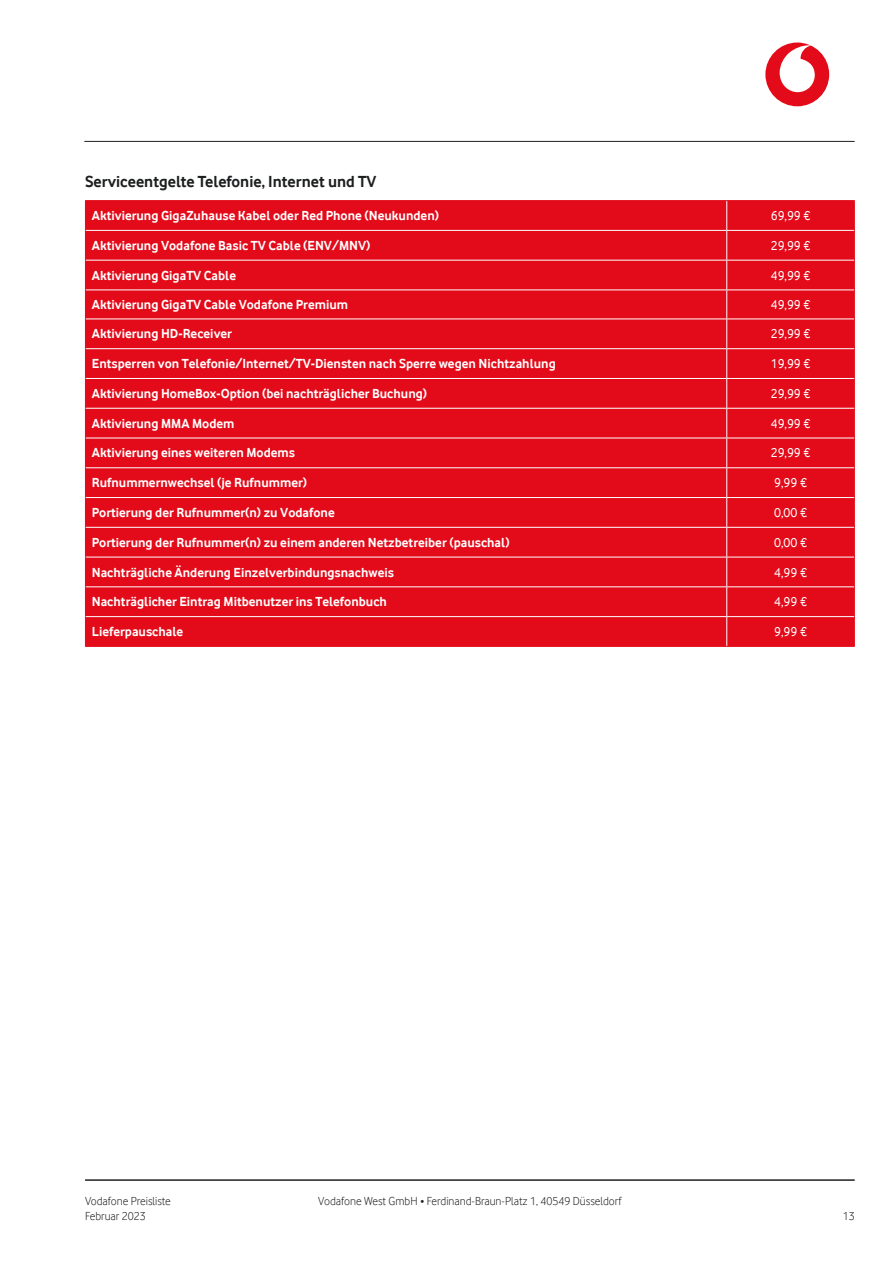
<style>
.page{position:relative;width:893px;height:1263px;background:#fff}
.page>*{position:absolute;margin:0;border:0;box-sizing:border-box;transform-origin:0 0}
.t1{font:700 16.5px "Vodafone Rg";color:#1d1e1f}
.t2{font:700 13.5px "Vodafone Rg";color:#fff}
.t3{font:13.5px "Vodafone Rg";color:#fff}
.t4{font:12px/15px "Vodafone Lt Regular 2";color:#1d1e1f}
.t5{font:12px "Vodafone Lt";color:#1d1e1f}
</style>
<div class="page">
<hr style="left:85px;top:141px;width:769px;height:1px;background:#1d1e1f">
<div style="left:765px;top:43px;width:64px;height:63px;background:#e30a19;border-radius:50%"></div>
<svg style="left:780px;top:45px;width:35px;height:47px"></svg>
<div style="left:86px;top:201px;width:768px;height:445px;background:#e30a19"></div>
<svg style="left:726px;top:201px;width:1px;height:59px"></svg>
<hr style="left:726px;top:260px;width:1px;height:30px;background:#fff">
<hr style="left:85px;top:200px;width:642px;height:1px;background:#e30a19">
<svg style="left:85px;top:201px;width:1px;height:29px"></svg>
<hr style="left:727px;top:200px;width:128px;height:1px;background:#e30a19">
<svg style="left:854px;top:201px;width:1px;height:29px"></svg>
<hr style="left:85px;top:230px;width:1px;height:30px;background:#e30a19">
<hr style="left:854px;top:230px;width:1px;height:30px;background:#e30a19">
<hr style="left:85px;top:260px;width:1px;height:30px;background:#e30a19">
<hr style="left:854px;top:260px;width:1px;height:30px;background:#e30a19">
<svg style="left:85px;top:290px;width:1px;height:29px"></svg>
<svg style="left:854px;top:290px;width:1px;height:29px"></svg>
<hr style="left:85px;top:319px;width:1px;height:30px;background:#e30a19">
<hr style="left:854px;top:319px;width:1px;height:30px;background:#e30a19">
<svg style="left:85px;top:349px;width:1px;height:29px"></svg>
<svg style="left:854px;top:349px;width:1px;height:29px"></svg>
<hr style="left:85px;top:378px;width:1px;height:30px;background:#e30a19">
<hr style="left:854px;top:378px;width:1px;height:30px;background:#e30a19">
<hr style="left:85px;top:408px;width:1px;height:30px;background:#e30a19">
<hr style="left:854px;top:408px;width:1px;height:30px;background:#e30a19">
<hr style="left:85px;top:438px;width:1px;height:30px;background:#e30a19">
<hr style="left:854px;top:438px;width:1px;height:30px;background:#e30a19">
<svg style="left:85px;top:468px;width:1px;height:29px"></svg>
<svg style="left:854px;top:468px;width:1px;height:29px"></svg>
<hr style="left:85px;top:497px;width:1px;height:30px;background:#e30a19">
<hr style="left:854px;top:497px;width:1px;height:30px;background:#e30a19">
<hr style="left:85px;top:527px;width:1px;height:30px;background:#e30a19">
<hr style="left:854px;top:527px;width:1px;height:30px;background:#e30a19">
<hr style="left:85px;top:557px;width:1px;height:30px;background:#e30a19">
<hr style="left:854px;top:557px;width:1px;height:30px;background:#e30a19">
<hr style="left:85px;top:587px;width:1px;height:30px;background:#e30a19">
<hr style="left:854px;top:587px;width:1px;height:30px;background:#e30a19">
<svg style="left:85px;top:617px;width:1px;height:29px"></svg>
<svg style="left:854px;top:617px;width:1px;height:29px"></svg>
<hr style="left:85px;top:646px;width:642px;height:1px;background:#e30a19">
<hr style="left:727px;top:646px;width:128px;height:1px;background:#e30a19">
<hr style="left:86px;top:230px;width:641px;height:1px;background:#fff">
<hr style="left:727px;top:230px;width:127px;height:1px;background:#fff">
<hr style="left:86px;top:260px;width:641px;height:1px;background:#fff">
<hr style="left:727px;top:260px;width:127px;height:1px;background:#fff">
<hr style="left:86px;top:290px;width:641px;height:1px;background:#fff">
<hr style="left:727px;top:290px;width:127px;height:1px;background:#fff">
<hr style="left:86px;top:319px;width:641px;height:1px;background:#fff">
<hr style="left:727px;top:319px;width:127px;height:1px;background:#fff">
<hr style="left:86px;top:348px;width:641px;height:1px;background:#fff">
<hr style="left:727px;top:348px;width:127px;height:1px;background:#fff">
<hr style="left:86px;top:378px;width:641px;height:1px;background:#fff">
<hr style="left:727px;top:378px;width:127px;height:1px;background:#fff">
<hr style="left:86px;top:408px;width:641px;height:1px;background:#fff">
<hr style="left:727px;top:408px;width:127px;height:1px;background:#fff">
<hr style="left:86px;top:438px;width:641px;height:1px;background:#fff">
<hr style="left:727px;top:438px;width:127px;height:1px;background:#fff">
<hr style="left:86px;top:467px;width:641px;height:1px;background:#fff">
<hr style="left:727px;top:467px;width:127px;height:1px;background:#fff">
<hr style="left:86px;top:497px;width:641px;height:1px;background:#fff">
<hr style="left:727px;top:497px;width:127px;height:1px;background:#fff">
<hr style="left:86px;top:527px;width:641px;height:1px;background:#fff">
<hr style="left:727px;top:527px;width:127px;height:1px;background:#fff">
<hr style="left:86px;top:557px;width:641px;height:1px;background:#fff">
<hr style="left:727px;top:557px;width:127px;height:1px;background:#fff">
<hr style="left:86px;top:586px;width:641px;height:1px;background:#fff">
<hr style="left:727px;top:586px;width:127px;height:1px;background:#fff">
<svg style="left:726px;top:290px;width:1px;height:356px"></svg>
<hr style="left:86px;top:616px;width:641px;height:1px;background:#fff">
<hr style="left:727px;top:616px;width:127px;height:1px;background:#fff">
<hr style="left:85px;top:1180px;width:769px;height:1px;background:#1d1e1f">
<p class="t1" style="left:85px;top:172px;width:293px">Serviceentgelte Telefonie, Internet und TV</p>
<p class="t2" style="left:92px;top:208px;width:349px">Aktivierung GigaZuhause Kabel oder Red Phone (Neukunden)</p>
<p class="t3" style="left:771px;top:208px;width:41px">69,99 €</p>
<p class="t2" style="left:92px;top:237px;width:280px">Aktivierung Vodafone Basic TV Cable (ENV/MNV)</p>
<p class="t3" style="left:771px;top:238px;width:41px">29,99 €</p>
<p class="t2" style="left:92px;top:267px;width:146px">Aktivierung GigaTV Cable</p>
<p class="t3" style="left:771px;top:267px;width:41px">49,99 €</p>
<p class="t2" style="left:92px;top:297px;width:258px">Aktivierung GigaTV Cable Vodafone Premium</p>
<p class="t3" style="left:771px;top:297px;width:41px">49,99 €</p>
<p class="t2" style="left:92px;top:326px;width:142px">Aktivierung HD-Receiver</p>
<p class="t3" style="left:771px;top:326px;width:41px">29,99 €</p>
<p class="t2" style="left:92px;top:356px;width:465px">Entsperren von Telefonie/Internet/TV-Diensten nach Sperre wegen Nichtzahlung</p>
<p class="t3" style="left:771px;top:356px;width:41px">19,99 €</p>
<p class="t2" style="left:92px;top:386px;width:337px">Aktivierung HomeBox-Option (bei nachträglicher Buchung)</p>
<p class="t3" style="left:771px;top:386px;width:41px">29,99 €</p>
<p class="t2" style="left:92px;top:415px;width:144px">Aktivierung MMA Modem</p>
<p class="t3" style="left:771px;top:415px;width:41px">49,99 €</p>
<p class="t2" style="left:92px;top:445px;width:205px">Aktivierung eines weiteren Modems</p>
<p class="t3" style="left:771px;top:445px;width:41px">29,99 €</p>
<p class="t2" style="left:92px;top:475px;width:217px">Rufnummernwechsel (je Rufnummer)</p>
<p class="t3" style="left:774px;top:475px;width:34px">9,99 €</p>
<p class="t2" style="left:92px;top:505px;width:244px">Portierung der Rufnummer(n) zu Vodafone</p>
<p class="t3" style="left:774px;top:505px;width:34px">0,00 €</p>
<p class="t2" style="left:92px;top:534px;width:419px">Portierung der Rufnummer(n) zu einem anderen Netzbetreiber (pauschal)</p>
<p class="t3" style="left:774px;top:535px;width:34px">0,00 €</p>
<p class="t2" style="left:92px;top:564px;width:304px">Nachträgliche Änderung Einzelverbindungsnachweis</p>
<p class="t3" style="left:774px;top:564px;width:34px">4,99 €</p>
<p class="t2" style="left:92px;top:594px;width:297px">Nachträglicher Eintrag Mitbenutzer ins Telefonbuch</p>
<p class="t3" style="left:774px;top:594px;width:34px">4,99 €</p>
<p class="t2" style="left:92px;top:624px;width:93px">Lieferpauschale</p>
<p class="t3" style="left:774px;top:624px;width:34px">9,99 €</p>
<p class="t4" style="left:85px;top:1194px;width:87px">Vodafone Preisliste<br>Februar 2023</p>
<p class="t4" style="left:318px;top:1194px;width:305px">Vodafone West GmbH • Ferdinand-Braun-Platz 1, 40549 Düsseldorf</p>
<p class="t5" style="left:843px;top:1210px;width:14px">13</p>
</div>
